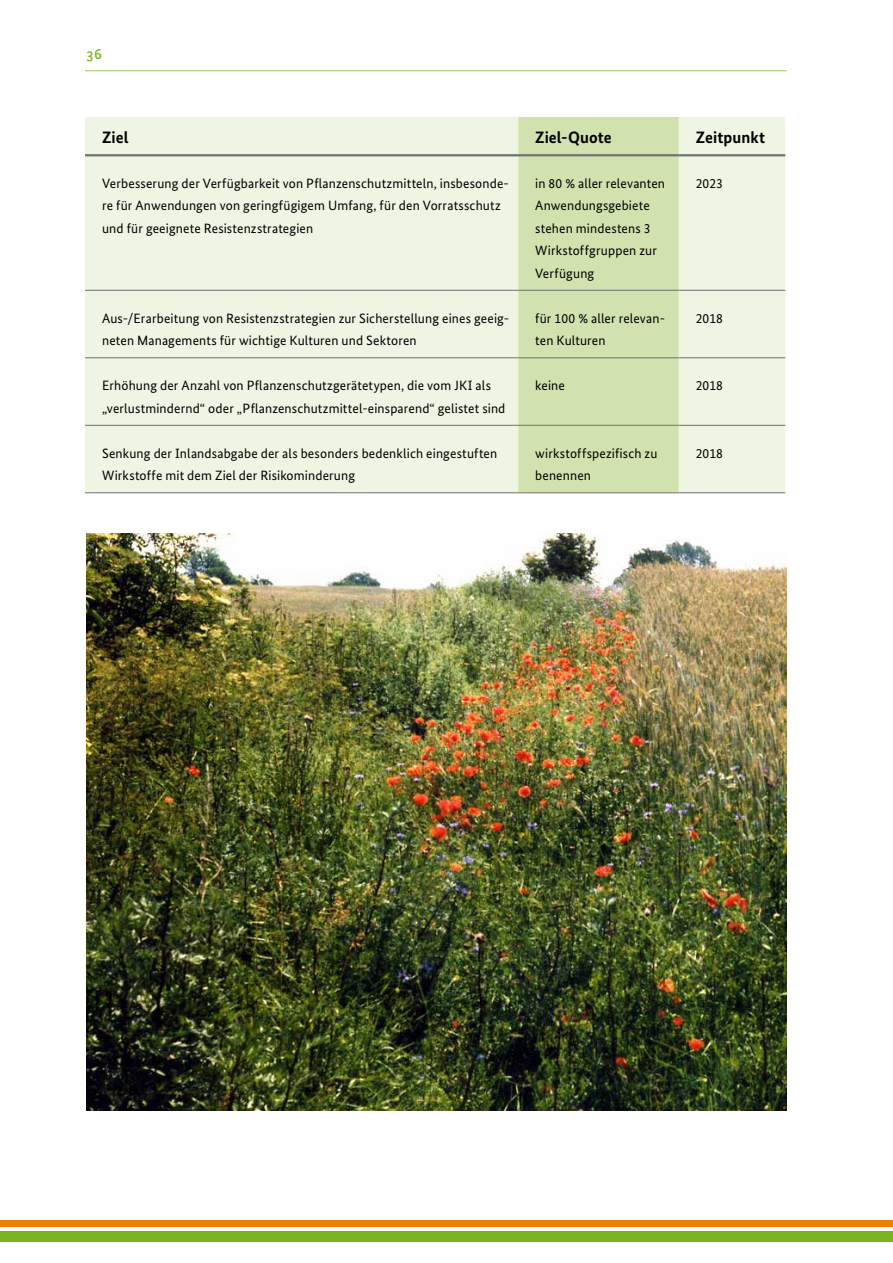
<style>
.page{position:relative;width:893px;height:1263px;background:#fff}
.page>*{position:absolute;margin:0;border:0;box-sizing:border-box;transform-origin:0 0}
.t1{font:700 16.5px "Bundes Sans";letter-spacing:.005em;color:#000}
.t2{font:500 15px "Bundes Sans";color:#7ab51d}
.t3{font:13.5px/22.5px "Bundes Sans";letter-spacing:.01em;color:#000}
</style>
<div class="page">
<hr style="left:85px;top:70px;width:702px;height:1px;background:#a9cb6b">
<div style="left:0;top:1220px;width:893px;height:7px;background:#ee7f00"></div>
<div style="left:0;top:1231px;width:893px;height:11px;background:#7ab51d"></div>
<div style="left:85px;top:117px;width:700px;height:375px;background:#eef5e2"></div>
<div style="left:518px;top:117px;width:161px;height:375px;background:#d1e2af"></div>
<hr style="left:85px;top:154px;width:433px;height:2px;background:#707172">
<hr style="left:518px;top:154px;width:161px;height:2px;background:#707172">
<hr style="left:679px;top:154px;width:106px;height:2px;background:#707172">
<hr style="left:85px;top:290px;width:433px;height:1px;background:#707172">
<hr style="left:518px;top:290px;width:161px;height:1px;background:#707172">
<hr style="left:679px;top:290px;width:106px;height:1px;background:#707172">
<hr style="left:85px;top:357px;width:433px;height:1px;background:#707172">
<hr style="left:518px;top:357px;width:161px;height:1px;background:#707172">
<hr style="left:679px;top:357px;width:106px;height:1px;background:#707172">
<hr style="left:85px;top:425px;width:433px;height:1px;background:#707172">
<hr style="left:518px;top:425px;width:161px;height:1px;background:#707172">
<hr style="left:679px;top:425px;width:106px;height:1px;background:#707172">
<hr style="left:85px;top:492px;width:433px;height:1px;background:#707172">
<hr style="left:518px;top:492px;width:161px;height:1px;background:#707172">
<hr style="left:679px;top:492px;width:106px;height:1px;background:#707172">
<img style="left:86px;top:534px;width:701px;height:576px">
<p class="t2" style="left:86px;top:45px;width:17px">36</p>
<p class="t1" style="left:102px;top:127px;width:28px">Ziel</p>
<p class="t1" style="left:535px;top:127px;width:78px">Ziel-Quote</p>
<p class="t1" style="left:696px;top:127px;width:71px">Zeitpunkt</p>
<p class="t3" style="left:102px;top:171px;width:408px">Verbesserung der Verfügbarkeit von Pflanzenschutzmitteln, insbesonde&shy;re für Anwendungen von geringfügigem Umfang, für den Vorratsschutz und für geeignete Resistenzstrategien</p>
<p class="t3" style="left:535px;top:171px;width:131px">in 80 % aller relevanten<br>Anwendungsgebiete stehen mindestens 3<br>Wirkstoffgruppen zur<br>Verfügung</p>
<p class="t3" style="left:696px;top:172px;width:29px">2023</p>
<p class="t3" style="left:102px;top:307px;width:409px">Aus-/Erarbeitung von Resistenzstrategien zur Sicherstellung eines geeig&shy;neten Managements für wichtige Kulturen und Sektoren</p>
<p class="t3" style="left:535px;top:307px;width:131px">für 100 % aller relevan&shy;ten Kulturen</p>
<p class="t3" style="left:696px;top:307px;width:29px">2018</p>
<p class="t3" style="left:102px;top:374px;width:405px">Erhöhung der Anzahl von Pflanzenschutzgerätetypen, die vom JKI als „verlustmindernd“ oder „Pflanzenschutzmittel-einsparend“ gelistet sind</p>
<p class="t3" style="left:535px;top:374px;width:31px">keine</p>
<p class="t3" style="left:696px;top:374px;width:29px">2018</p>
<p class="t3" style="left:102px;top:442px;width:397px">Senkung der Inlandsabgabe der als besonders bedenklich eingestuften<br>Wirkstoffe mit dem Ziel der Risikominderung</p>
<p class="t3" style="left:535px;top:442px;width:124px">wirkstoffspezifisch zu benennen</p>
<p class="t3" style="left:696px;top:442px;width:29px">2018</p>
</div>
